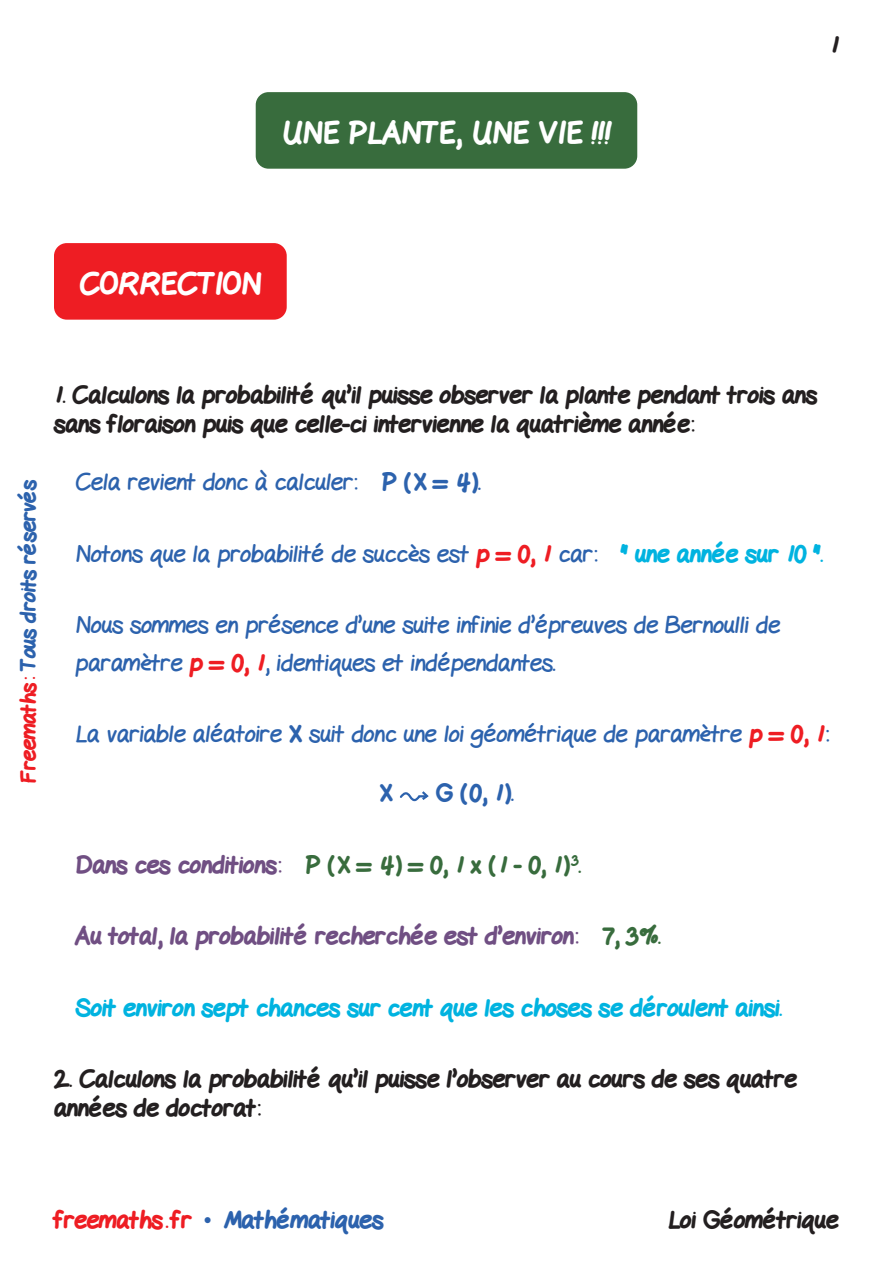
<style>
.page{position:relative;width:893px;height:1263px;background:#fff}
.page>*{position:absolute;margin:0;border:0;box-sizing:border-box;transform-origin:0 0}
.t1{font:800 30px "Gel Pen";color:#fff}
.Texte-Cor{font:24px/37.5px "Gel Pen";color:#2c62ad}
.Sous_titre-Cor{font:800 24px/28.8px "Gel Pen";color:#231f20}
.Texte-Cor-2{font:800 24px "Gel Pen";color:#00b3e0}
.Texte-Cor-3{font:800 24px "Gel Pen";color:#704f83}
.Texte-Cor-4{font:800 24px "Gel Pen";color:#386c3d}
.Texte-Cor-5{font:800 24px "Gel Pen";color:#2c62ad}
.t2{font:800 21px "Gel Pen";letter-spacing:-.01em;color:#2c62ad}
.s1{color:#ee1d23}
.s2{font-weight:800}
.s3{font-weight:800;color:#ee1d23}
.s4{font-weight:800;color:#00b3e0}
.s5{color:#704f83}
.s6{color:#386c3d}
.s7{font-family:"Times New Roman";font-weight:400}
</style>
<div class="page">
<div style="left:54px;top:243px;width:233px;height:77px;background:#ee1d23;border-radius:13px"></div>
<svg style="left:400px;top:791px;width:29px;height:11px"></svg>
<div style="left:256px;top:92px;width:381px;height:77px;background:#386c3d;border-radius:13px"></div>
<p class="t1" style="left:281px;top:108px;width:332px">UNE PLANTE, UNE VIE !!!</p>
<p class="Sous_titre-Cor" style="left:830px;top:28px;width:10px">1</p>
<p class="t1" style="left:80px;top:259px;width:183px">CORRECTION</p>
<p class="t2" style="left:11px;top:783px;width:305px;rotate:-90deg"><span class="s1">Freemaths:</span> Tous droits réservés</p>
<p class="Sous_titre-Cor" style="left:54px;top:378px;width:765px">1. Calculons la probabilité qu’il puisse observer la plante pendant trois ans sans floraison puis que celle-ci intervienne la quatrième année:</p>
<p class="Texte-Cor" style="left:75px;top:461px;width:407px">Cela revient donc à calculer: <span class="s2">P (X = 4).</span></p>
<p class="Texte-Cor" style="left:75px;top:532px;width:749px">Notons que la probabilité de succès est <span class="s3">p = 0, 1</span> car: <span class="s4">" une année sur 10 ".</span></p>
<p class="Texte-Cor" style="left:75px;top:604px;width:706px">Nous sommes en présence d’une suite infinie d’épreuves de Bernoulli de paramètre <span class="s3">p = 0, 1</span>, identiques et indépendantes.</p>
<p class="Texte-Cor" style="left:75px;top:713px;width:755px">La variable aléatoire <span class="s2">X</span> suit donc une loi géométrique de paramètre <span class="s3">p = 0, 1</span>:</p>
<p class="Texte-Cor-5" style="left:379px;top:773px;width:15px">X</p>
<p class="Texte-Cor-5" style="left:436px;top:773px;width:79px">G (0, 1).</p>
<p class="Texte-Cor-4" style="left:75px;top:845px;width:507px"><span class="s5">Dans ces conditions:</span> P (X = 4) = 0, 1 x (1 - 0, 1)<sup>3</sup>.</p>
<p class="Texte-Cor-3" style="left:75px;top:916px;width:587px">Au total, la probabilité recherchée est d’environ: <span class="s6">7, 3%.</span></p>
<p class="Texte-Cor-2" style="left:75px;top:988px;width:708px">Soit environ sept chances sur cent que les choses se déroulent ainsi.</p>
<p class="Sous_titre-Cor" style="left:54px;top:1062px;width:744px">2. Calculons la probabilité qu’il puisse l’observer au cours de ses quatre années de doctorat:</p>
<p class="Texte-Cor-5" style="left:54px;top:1200px;width:331px"><span class="s1">freemaths . fr</span> <span class="s7">•</span> Mathématiques</p>
<p class="Sous_titre-Cor" style="left:668px;top:1203px;width:172px">Loi Géométrique</p>
</div>
